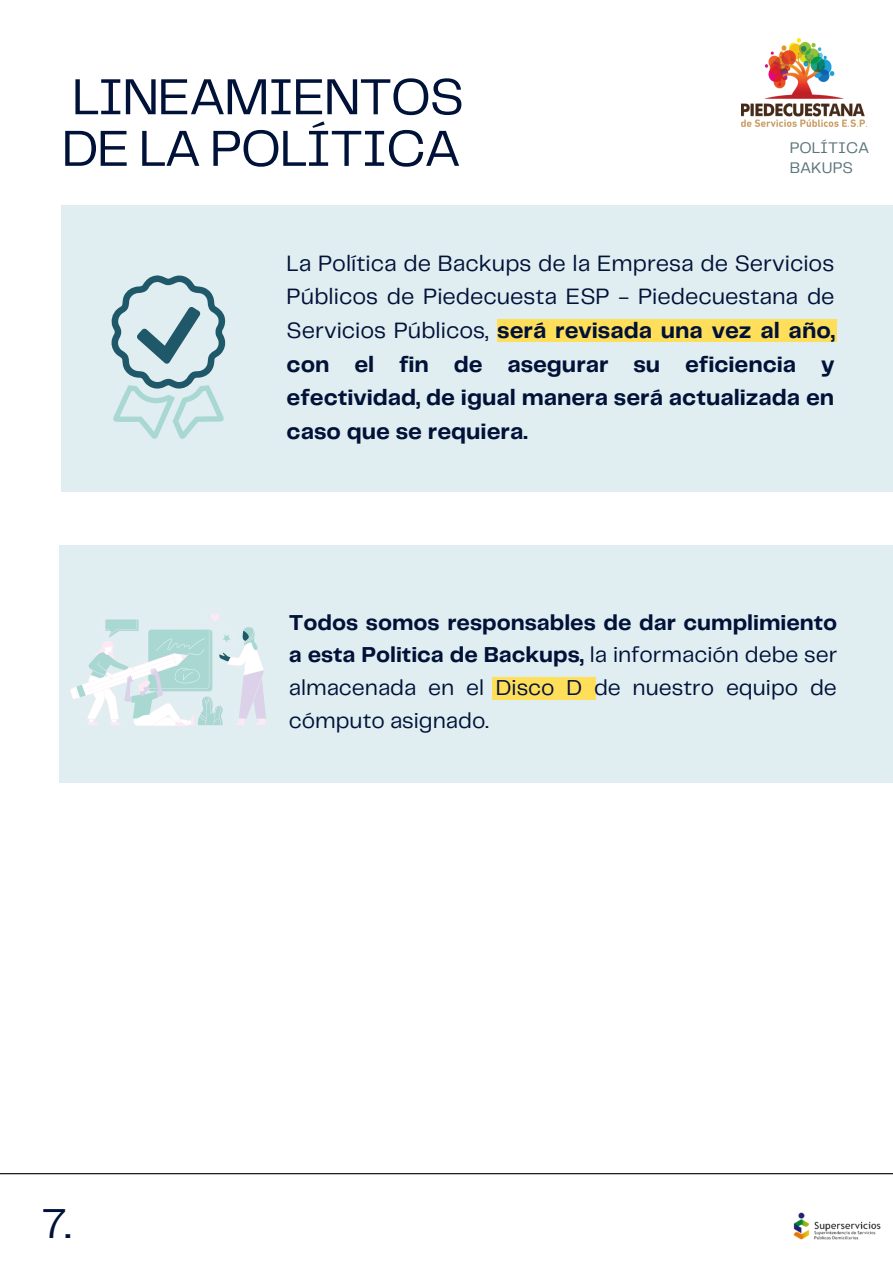
<style>
.page{position:relative;width:893px;height:1264px;background:#fff}
.page>*{position:absolute;margin:0;border:0;box-sizing:border-box;transform-origin:0 0}
.t1{font:52.5px/51.6px "Telegraf";letter-spacing:-.03em;color:#011239}
.t2{font:43.5px "Telegraf";color:#011239}
.t3{font:700 23.1px/33.8px "Telegraf";color:#011239;text-align:justify}
.t4{font:22.35px/32.5px "Telegraf";color:#011239;text-align:justify}
.t5{font:16.05px/19.6px "Telegraf";color:#5b747b}
.s1{font-weight:400}
.s2{font-weight:700}
</style>
<div class="page">
<div style="left:62px;top:205px;width:830px;height:287px;background:#e1eef1"></div>
<hr style="left:0;top:1173px;width:892px;height:1px;background:#000">
<img style="left:793px;top:1212px;width:88px;height:28px">
<img style="left:741px;top:38px;width:125px;height:88px">
<div style="left:59px;top:545px;width:833px;height:237px;background:#e1eef1"></div>
<svg style="left:111px;top:275px;width:115px;height:164px"></svg>
<svg style="left:70px;top:609px;width:196px;height:117px"></svg>
<div style="left:497px;top:319px;width:340px;height:23px;background:#ffde59"></div>
<div style="left:492px;top:677px;width:104px;height:22px;background:#ffde59"></div>
<h1 class="t1" style="left:62px;top:74px;width:404px">LINEAMIENTOS<br>DE LA POLÍTICA</h1>
<p class="t5" style="left:789px;top:139px;width:81px">POLÍTICA<br>BAKUPS</p>
<p class="t3" style="left:286px;top:247px;width:550px"><span class="s1">La Política de Backups de la Empresa de Servicios Públicos de Piedecuesta ESP - Piedecuestana de Servicios Públicos,</span> será revisada una vez al año, con el fin de asegurar su eficiencia y efectividad, de igual manera será actualizada en caso que se requiera.</p>
<h2 class="t2" style="left:42px;top:1204px;width:30px">7.</h2>
<p class="t4" style="left:289px;top:607px;width:550px"><span class="s2">Todos somos responsables de dar cumplimiento a esta Politica de Backups,</span> la información debe ser almacenada en el Disco D de nuestro equipo de cómputo asignado.</p>
</div>
